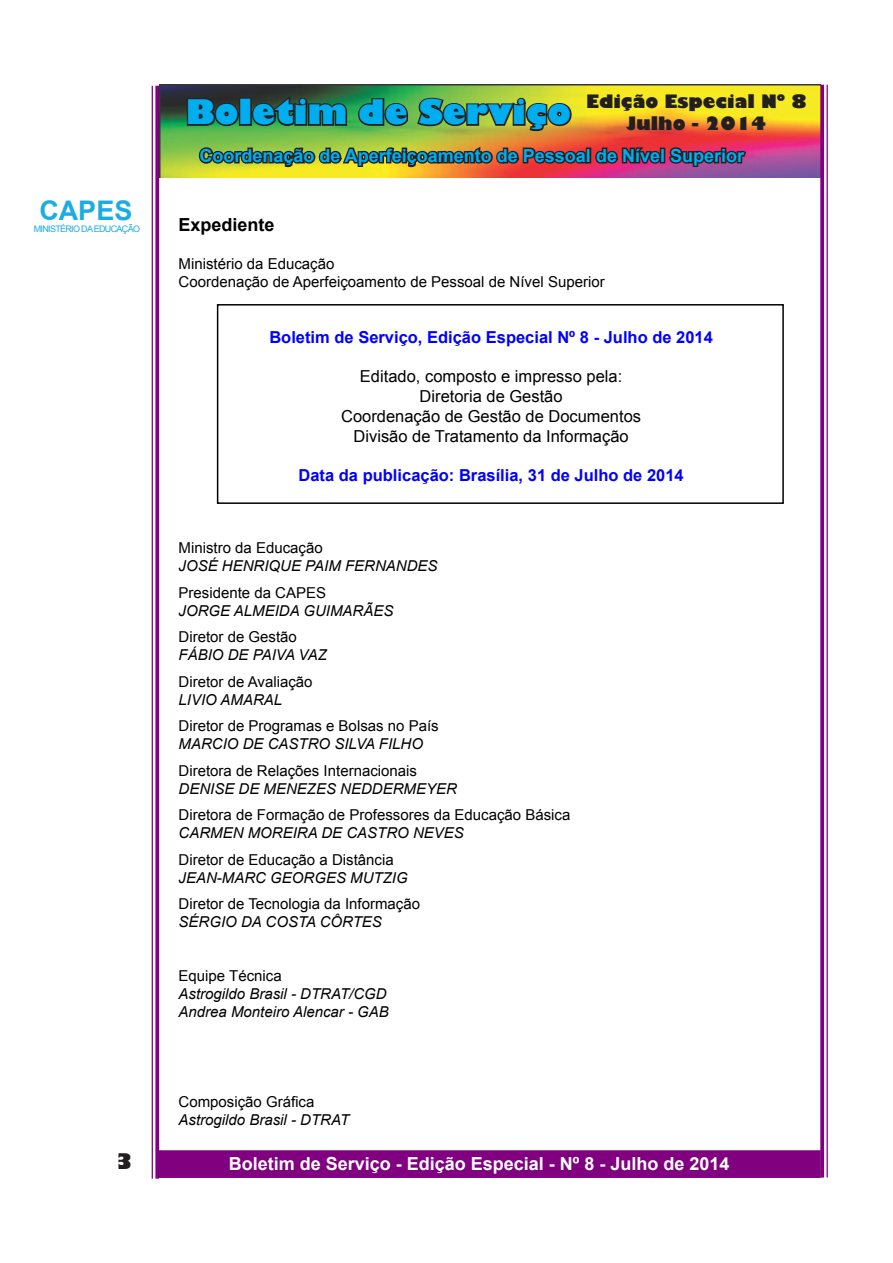
<style>
.page{position:relative;width:893px;height:1263px;background:#fff}
.page>*{position:absolute;margin:0;border:0;box-sizing:border-box;transform-origin:0 0}
.t1{font:800 33px "Gill Sans";color:#00aeef}
.t2{font:700 27px "Arial";color:#1bace3}
.t3{font:800 21px "Gill Sans";color:#231f20}
.t4{font:700 18px "Arial";color:#00aeef}
.t5{font:700 18px "Arial";color:#fff}
.t6{font:800 18px "Gill Sans";color:#231f20}
.t7{font:700 18px "Arial";color:#000}
.t8{font:16.5px "Arial";color:#000}
.t9{font:700 16.5px "Arial";color:#00f}
.t10{font:15px "Arial";color:#000}
.t11{font:italic 15px "Arial";color:#000}
.t12{font:9px "Arial";letter-spacing:-.075em;color:#1bace3}
</style>
<div class="page">
<img style="left:159px;top:84px;width:661px;height:93px">
<div style="left:159px;top:1150px;width:662px;height:28px;background:#800080;border:2px solid #800080"></div>
<hr style="left:152px;top:86px;width:1px;height:1092px;background:#800080">
<svg style="left:155px;top:86px;width:4px;height:1092px;background:#8d1a8d"></svg>
<svg style="left:820px;top:85px;width:4px;height:1092px;background:#891388"></svg>
<hr style="left:826px;top:85px;width:2px;height:1092px;background:#800080">
<img style="left:185px;top:93px;width:563px;height:76px">
<div style="left:217px;top:304px;width:567px;height:200px;border:2px solid #000"></div>
<h1 class="t1" style="left:186px;top:91px;width:387px">Boletim de Serviço</h1>
<p class="t6" style="left:586px;top:90px;width:222px">Edição Especial Nº 8</p>
<p class="t6" style="left:626px;top:112px;width:142px">Julho - 2014</p>
<p class="t4" style="left:200px;top:144px;width:546px">Coordenação de Aperfeiçoamento de Pessoal de Nível Superior</p>
<h2 class="t2" style="left:39px;top:192px;width:95px">CAPES</h2>
<p class="t12" style="left:34px;top:223px;width:108px">MINISTÉRIO DA EDUCAÇÃO</p>
<p class="t7" style="left:179px;top:213px;width:98px">Expediente</p>
<p class="t10" style="left:179px;top:254px;width:157px">Ministério da Educação</p>
<p class="t10" style="left:179px;top:272px;width:428px">Coordenação de Aperfeiçoamento de Pessoal de Nível Superior</p>
<p class="t9" style="left:269px;top:326px;width:445px">Boletim de Serviço, Edição Especial Nº 8 - Julho de 2014</p>
<p class="t8" style="left:360px;top:366px;width:264px">Editado, composto e impresso pela:</p>
<p class="t8" style="left:420px;top:385px;width:145px">Diretoria de Gestão</p>
<p class="t8" style="left:341px;top:405px;width:301px">Coordenação de Gestão de Documentos</p>
<p class="t8" style="left:354px;top:425px;width:277px">Divisão de Tratamento da Informação</p>
<p class="t9" style="left:299px;top:465px;width:387px">Data da publicação: Brasília, 31 de Julho de 2014</p>
<p class="t10" style="left:179px;top:538px;width:146px">Ministro da Educação</p>
<p class="t11" style="left:179px;top:556px;width:260px">JOSÉ HENRIQUE PAIM FERNANDES</p>
<p class="t10" style="left:179px;top:583px;width:149px">Presidente da CAPES</p>
<p class="t11" style="left:179px;top:601px;width:216px">JORGE ALMEIDA GUIMARÃES</p>
<p class="t10" style="left:179px;top:627px;width:120px">Diretor de Gestão</p>
<p class="t11" style="left:179px;top:645px;width:150px">FÁBIO DE PAIVA VAZ</p>
<p class="t10" style="left:179px;top:672px;width:135px">Diretor de Avaliação</p>
<p class="t11" style="left:179px;top:690px;width:105px">LIVIO AMARAL</p>
<p class="t10" style="left:179px;top:716px;width:262px">Diretor de Programas e Bolsas no País</p>
<p class="t11" style="left:179px;top:734px;width:246px">MARCIO DE CASTRO SILVA FILHO</p>
<p class="t10" style="left:179px;top:761px;width:240px">Diretora de Relações Internacionais</p>
<p class="t11" style="left:179px;top:779px;width:280px">DENISE DE MENEZES NEDDERMEYER</p>
<p class="t10" style="left:179px;top:805px;width:393px">Diretora de Formação de Professores da Educação Básica</p>
<p class="t11" style="left:179px;top:823px;width:287px">CARMEN MOREIRA DE CASTRO NEVES</p>
<p class="t10" style="left:179px;top:849px;width:217px">Diretor de Educação a Distância</p>
<p class="t11" style="left:179px;top:868px;width:231px">JEAN-MARC GEORGES MUTZIG</p>
<p class="t10" style="left:179px;top:894px;width:243px">Diretor de Tecnologia da Informação</p>
<p class="t11" style="left:179px;top:912px;width:205px">SÉRGIO DA COSTA CÔRTES</p>
<p class="t10" style="left:179px;top:966px;width:105px">Equipe Técnica</p>
<p class="t11" style="left:179px;top:984px;width:210px">Astrogildo Brasil - DTRAT/CGD</p>
<p class="t11" style="left:179px;top:1002px;width:212px">Andrea Monteiro Alencar - GAB</p>
<p class="t10" style="left:179px;top:1092px;width:137px">Composição Gráfica</p>
<p class="t11" style="left:179px;top:1110px;width:172px">Astrogildo Brasil - DTRAT</p>
<h3 class="t3" style="left:115px;top:1148px;width:19px">3</h3>
<p class="t5" style="left:229px;top:1151px;width:502px">Boletim de Serviço - Edição Especial - Nº 8 - Julho de 2014</p>
</div>
